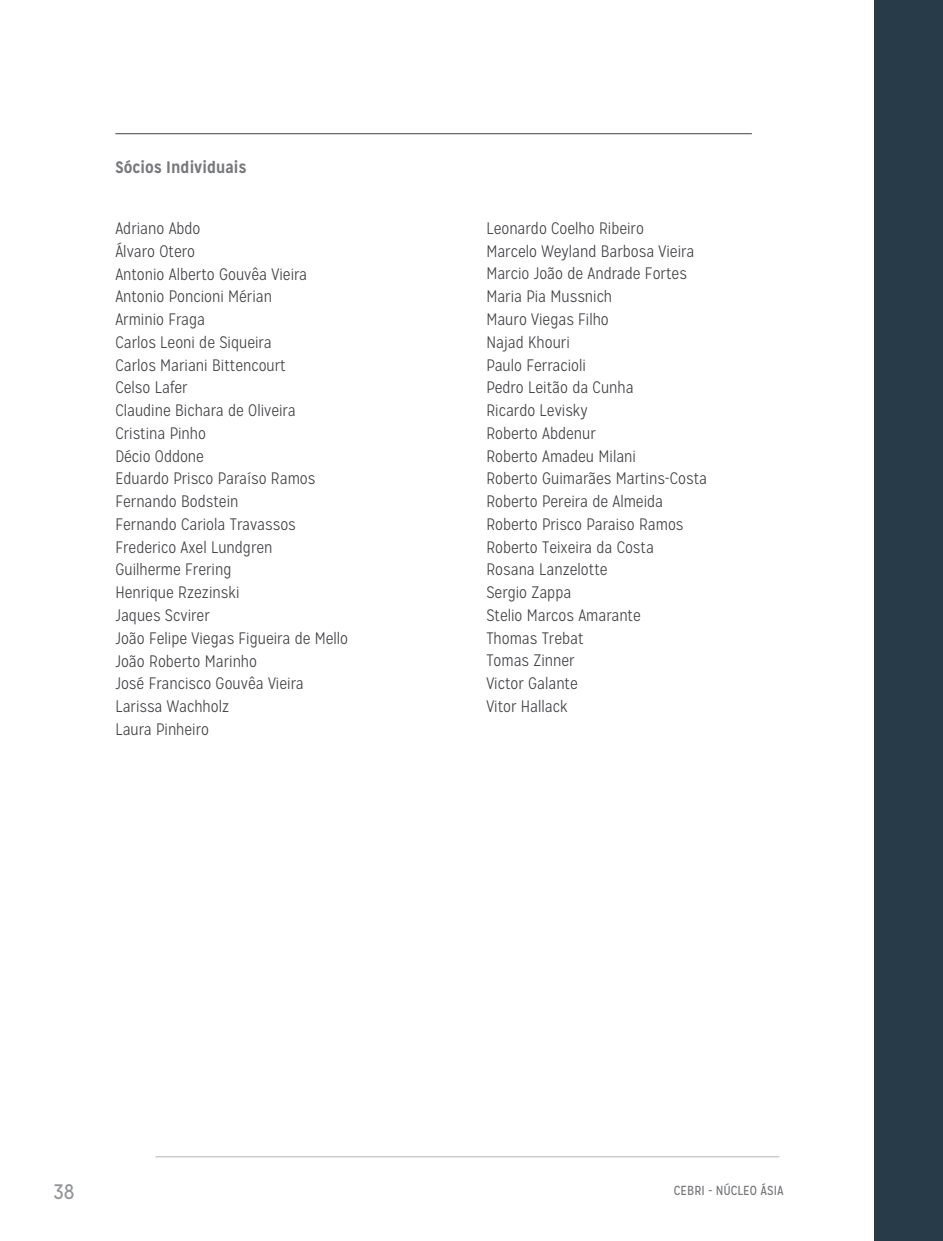
<style>
.page{position:relative;width:943px;height:1241px;background:#fff}
.page>*{position:absolute;margin:0;border:0;box-sizing:border-box;transform-origin:0 0}
.t1{font:21px "Mission Gothic";color:#939598}
.t2{font:300 16.62px/22.8px "Mission Gothic";color:#434347}
.t3{font:700 16.62px "Mission Gothic";color:#77787b}
.t4{font:13.12px "Mission Gothic";color:#77787b}
</style>
<div class="page">
<hr style="left:155px;top:1156px;width:624px;height:1px;background:#b1b4b6">
<hr style="left:115px;top:133px;width:637px;height:1px;background:#434347">
<div style="left:874px;top:0;width:69px;height:1240px;background:#283b48"></div>
<p class="t3" style="left:115px;top:157px;width:133px">Sócios Individuais</p>
<p class="t2" style="left:115px;top:217px;width:234px">Adriano Abdo<br>Álvaro Otero<br>Antonio Alberto Gouvêa Vieira<br>Antonio Poncioni Mérian<br>Arminio Fraga<br>Carlos Leoni de Siqueira<br>Carlos Mariani Bittencourt<br>Celso Lafer<br>Claudine Bichara de Oliveira<br>Cristina Pinho<br>Décio Oddone<br>Eduardo Prisco Paraíso Ramos<br>Fernando Bodstein<br>Fernando Cariola Travassos<br>Frederico Axel Lundgren<br>Guilherme Frering<br>Henrique Rzezinski<br>Jaques Scvirer<br>João Felipe Viegas Figueira de Mello<br>João Roberto Marinho<br>José Francisco Gouvêa Vieira<br>Larissa Wachholz<br>Laura Pinheiro</p>
<p class="t2" style="left:486px;top:217px;width:222px">Leonardo Coelho Ribeiro<br>Marcelo Weyland Barbosa Vieira<br>Marcio João de Andrade Fortes<br>Maria Pia Mussnich<br>Mauro Viegas Filho<br>Najad Khouri<br>Paulo Ferracioli<br>Pedro Leitão da Cunha<br>Ricardo Levisky<br>Roberto Abdenur<br>Roberto Amadeu Milani<br>Roberto Guimarães Martins-Costa<br>Roberto Pereira de Almeida<br>Roberto Prisco Paraiso Ramos<br>Roberto Teixeira da Costa<br>Rosana Lanzelotte<br>Sergio Zappa<br>Stelio Marcos Amarante<br>Thomas Trebat<br>Tomas Zinner<br>Victor Galante<br>Vitor Hallack</p>
<p class="t1" style="left:54px;top:1178px;width:22px">38</p>
<p class="t4" style="left:674px;top:1182px;width:111px">CEBRI - NÚCLEO ÁSIA</p>
</div>
